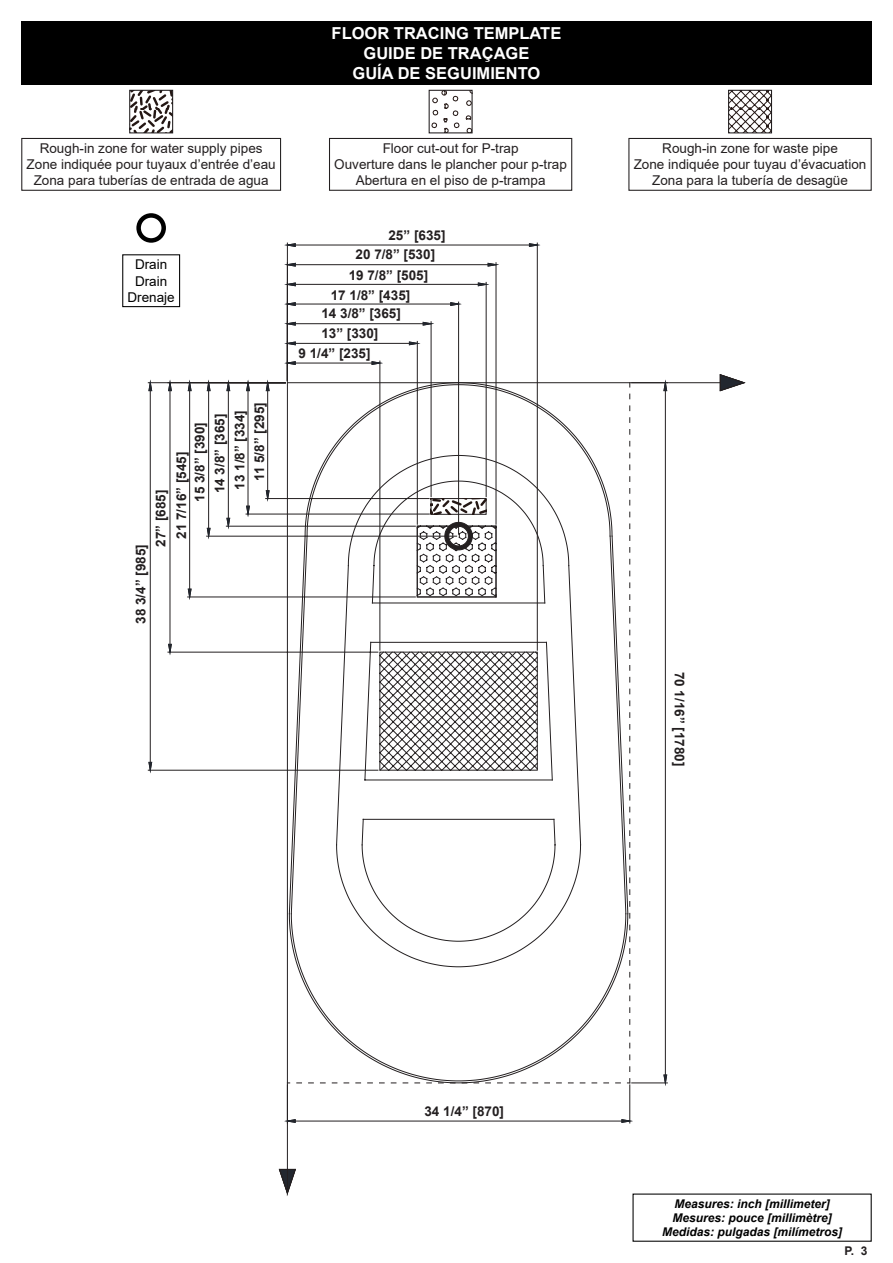
<style>
.page{position:relative;width:893px;height:1263px;background:#fff}
.page>*{position:absolute;margin:0;border:0;box-sizing:border-box;transform-origin:0 0}
.t1{font:700 16.5px "Arial";color:#fff}
.t2{font:13.5px "Arial";color:#231f20}
.t3{font:700 13.5px "Arial";color:#231f20}
.t4{font:13.5px "Arial";color:#000}
.t5{font:italic 700 12px "Arial";color:#000}
.t6{font:700 12px "Arial";color:#231f20}
</style>
<div class="page">
<div style="left:21px;top:21px;width:851px;height:64px;background:#000"></div>
<div style="left:21px;top:138px;width:260px;height:53px;border:1px solid #231f20"></div>
<svg style="left:131px;top:92px;width:40px;height:39px"></svg>
<div style="left:129px;top:90px;width:44px;height:43px;border:1px solid #231f20"></div>
<div style="left:329px;top:138px;width:243px;height:53px;border:1px solid #231f20"></div>
<svg style="left:431px;top:92px;width:40px;height:39px"></svg>
<div style="left:429px;top:90px;width:44px;height:43px;border:1px solid #231f20"></div>
<div style="left:628px;top:138px;width:244px;height:53px;border:1px solid #231f20"></div>
<svg style="left:730px;top:92px;width:40px;height:39px"></svg>
<div style="left:728px;top:90px;width:44px;height:43px;border:1px solid #231f20"></div>
<div style="left:136px;top:213px;width:30px;height:30px;border:4px solid #000;border-radius:50%"></div>
<div style="left:122px;top:254px;width:58px;height:53px;border:1px solid #000"></div>
<svg style="left:148px;top:382px;width:59px;height:392px"></svg>
<svg style="left:188px;top:382px;width:19px;height:219px"></svg>
<svg style="left:287px;top:243px;width:254px;height:39px"></svg>
<svg style="left:207px;top:282px;width:460px;height:841px"></svg>
<p class="t1" style="left:332px;top:22px;width:231px">FLOOR TRACING TEMPLATE</p>
<p class="t1" style="left:363px;top:42px;width:167px">GUIDE DE TRAÇAGE</p>
<p class="t1" style="left:352px;top:62px;width:189px">GUÍA DE SEGUIMIENTO</p>
<p class="t2" style="left:40px;top:139px;width:224px">Rough-in zone for water supply pipes</p>
<p class="t2" style="left:27px;top:155px;width:251px">Zone indiquée pour tuyaux d’entrée d’eau</p>
<p class="t2" style="left:34px;top:171px;width:236px">Zona para tuberías de entrada de agua</p>
<p class="t4" style="left:135px;top:255px;width:34px">Drain</p>
<p class="t4" style="left:135px;top:272px;width:34px">Drain</p>
<p class="t4" style="left:128px;top:288px;width:49px">Drenaje</p>
<p class="t3" style="left:151px;top:547px;width:59px;rotate:-90deg">27” [685]</p>
<p class="t3" style="left:131px;top:624px;width:81px;rotate:-90deg">38 3/4” [985]</p>
<p class="t3" style="left:250px;top:481px;width:80px;rotate:-90deg">11 5/8” [295]</p>
<p class="t3" style="left:230px;top:490px;width:81px;rotate:-90deg">13 1/8” [334]</p>
<p class="t3" style="left:210px;top:493px;width:81px;rotate:-90deg">14 3/8” [365]</p>
<p class="t3" style="left:190px;top:502px;width:81px;rotate:-90deg">15 3/8” [390]</p>
<p class="t3" style="left:172px;top:539px;width:89px;rotate:-90deg">21 7/16” [545]</p>
<p class="t2" style="left:383px;top:139px;width:137px">Floor cut-out for P-trap</p>
<p class="t2" style="left:334px;top:155px;width:234px">Ouverture dans le plancher pour p-trap</p>
<p class="t2" style="left:356px;top:171px;width:191px">Abertura en el piso de p-trampa</p>
<p class="t3" style="left:388px;top:226px;width:59px">25” [635]</p>
<p class="t3" style="left:356px;top:245px;width:81px">20 7/8” [530]</p>
<p class="t3" style="left:349px;top:266px;width:81px">19 7/8” [505]</p>
<p class="t3" style="left:331px;top:286px;width:81px">17 1/8” [435]</p>
<p class="t3" style="left:321px;top:304px;width:81px">14 3/8” [365]</p>
<p class="t3" style="left:321px;top:324px;width:59px">13” [330]</p>
<p class="t3" style="left:298px;top:344px;width:74px">9 1/4” [235]</p>
<p class="t2" style="left:662px;top:139px;width:177px">Rough-in zone for waste pipe</p>
<p class="t2" style="left:634px;top:155px;width:234px">Zone indiquée pour tuyau d’évacuation</p>
<p class="t2" style="left:652px;top:171px;width:197px">Zona para la tubería de desagüe</p>
<p class="t3" style="left:689px;top:672px;width:96px;rotate:90deg">70 1/16” [1780]</p>
<p class="t3" style="left:424px;top:1101px;width:81px">34 1/4” [870]</p>
<p class="t5" style="left:674px;top:1195px;width:157px">Measures: inch [millimeter]</p>
<p class="t5" style="left:672px;top:1210px;width:161px">Mesures: pouce [millimètre]</p>
<p class="t5" style="left:662px;top:1224px;width:182px">Medidas: pulgadas [milímetros]</p>
<p class="t6" style="left:844px;top:1242px;width:25px">P. 3</p>
</div>
